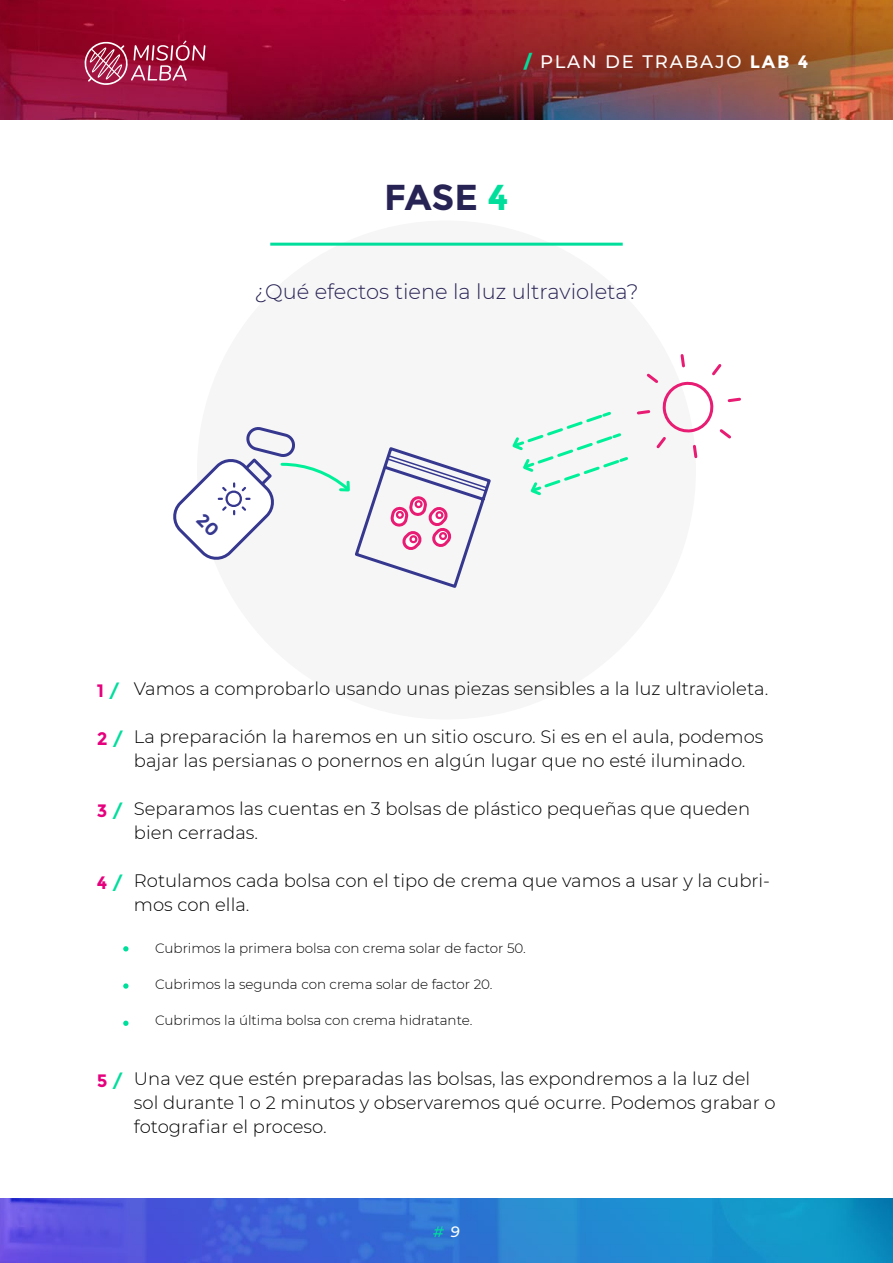
<style>
.page{position:relative;width:893px;height:1263px;background:#fff}
.page>*{position:absolute;margin:0;border:0;box-sizing:border-box;transform-origin:0 0}
.t1{font:700 36px "Montserrat";color:#282355}
.t2{font:300 21px "Montserrat";color:#282355}
.t3{font:300 18px/24px "Montserrat";color:#000}
.t4{font:500 18px "Montserrat";letter-spacing:.1em;color:#fff}
.t5{font:700 18px "Montserrat";color:#e6007d}
.t6{font:italic 500 15px "Montserrat";color:#00de9c}
.t7{font:300 13.5px "Montserrat";color:#000}
.s1{font-weight:800;color:#00de9c}
.s2{font-weight:700}
.s3{color:#00de9c}
.s4{color:#fff}
</style>
<div class="page">
<img style="left:0;top:0;width:893px;height:119px">
<img style="left:0;top:1198px;width:893px;height:65px">
<svg style="left:84px;top:40px;width:121px;height:45px;background:#ad395a"></svg>
<div style="left:197px;top:220px;width:499px;height:499px;background:#f6f6f6;border-radius:50%"></div>
<hr style="left:270px;top:243px;width:353px;height:3px;background:#00de9c">
<svg style="left:512px;top:354px;width:229px;height:142px"></svg>
<svg style="left:123px;top:946px;width:6px;height:5px"></svg>
<svg style="left:123px;top:983px;width:6px;height:6px"></svg>
<svg style="left:123px;top:1020px;width:6px;height:6px"></svg>
<svg style="left:173px;top:427px;width:318px;height:161px"></svg>
<p class="t4" style="left:524px;top:49px;width:286px"><span class="s1">/</span> PLAN DE TRABAJO <span class="s2">LAB 4</span></p>
<h1 class="t1" style="left:384px;top:175px;width:126px">FASE <span class="s3">4</span></h1>
<p class="t2" style="left:254px;top:278px;width:386px">¿Qué efectos tiene la luz ultravioleta?</p>
<p class="t5" style="left:97px;top:680px;width:25px">1 <span class="s3">/</span></p>
<p class="t5" style="left:97px;top:728px;width:28px">2 <span class="s3">/</span></p>
<p class="t5" style="left:97px;top:800px;width:28px">3 <span class="s3">/</span></p>
<p class="t5" style="left:97px;top:872px;width:28px">4 <span class="s3">/</span></p>
<p class="t3" style="left:134px;top:676px;width:636px">Vamos a comprobarlo usando unas piezas sensibles a la luz ultravioleta.</p>
<p class="t3" style="left:134px;top:724px;width:631px">La preparación la haremos en un sitio oscuro. Si es en el aula, podemos bajar las persianas o ponernos en algún lugar que no esté iluminado.</p>
<p class="t3" style="left:134px;top:796px;width:618px">Separamos las cuentas en 3 bolsas de plástico pequeñas que queden bien cerradas.</p>
<p class="t3" style="left:134px;top:868px;width:637px">Rotulamos cada bolsa con el tipo de crema que vamos a usar y la cubri&shy;mos con ella.</p>
<p class="t7" style="left:155px;top:939px;width:372px">Cubrimos la primera bolsa con crema solar de factor 50.</p>
<p class="t7" style="left:155px;top:975px;width:339px">Cubrimos la segunda con crema solar de factor 20.</p>
<p class="t7" style="left:155px;top:1011px;width:319px">Cubrimos la última bolsa con crema hidratante.</p>
<p class="t5" style="left:97px;top:1070px;width:28px">5 <span class="s3">/</span></p>
<p class="t3" style="left:134px;top:1066px;width:643px">Una vez que estén preparadas las bolsas, las expondremos a la luz del sol durante 1 o 2 minutos y observaremos qué ocurre. Podemos grabar o fotografiar el proceso.</p>
<p class="t6" style="left:433px;top:1221px;width:28px"># <span class="s4">9</span></p>
</div>
